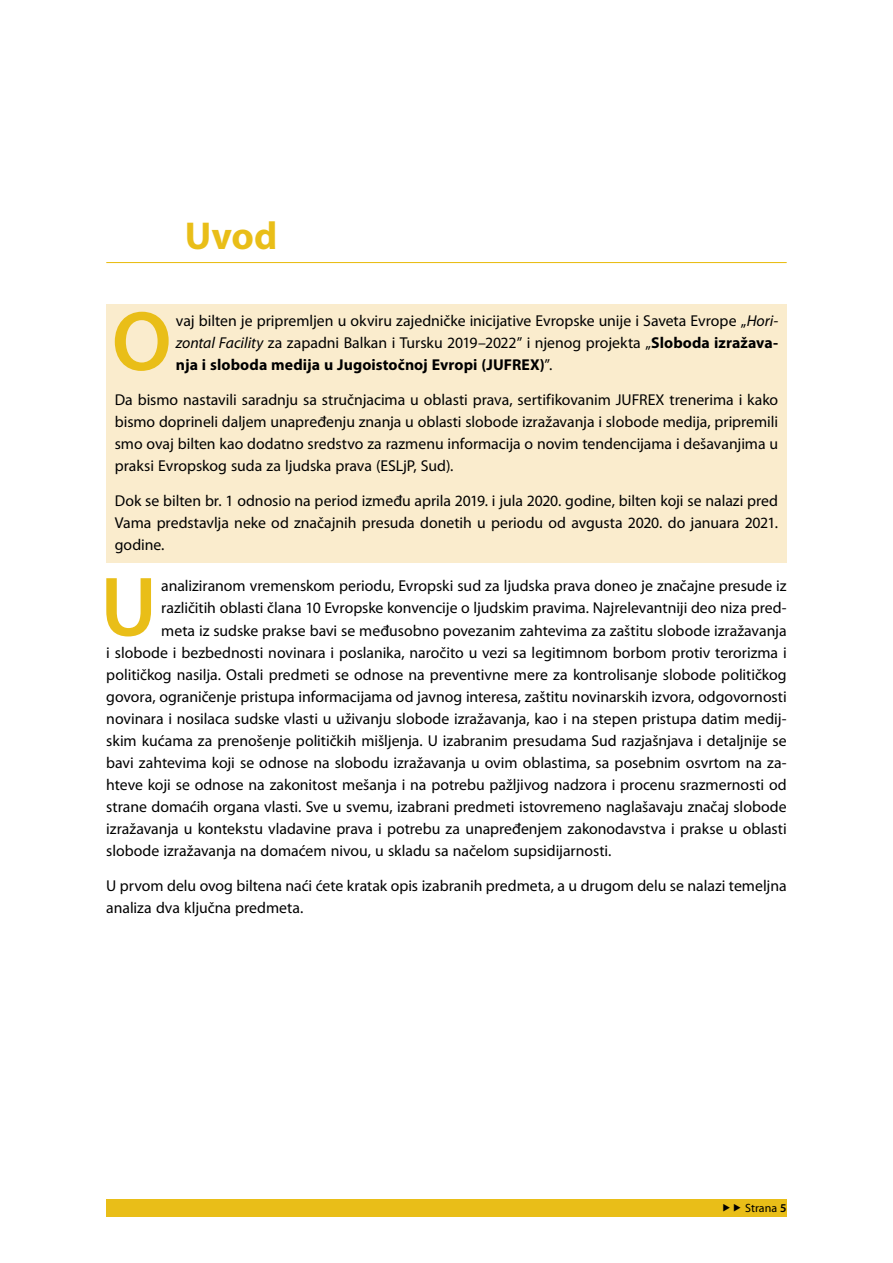
<style>
.page{position:relative;width:893px;height:1263px;background:#fff}
.page>*{position:absolute;margin:0;border:0;box-sizing:border-box;transform-origin:0 0}
.t1{font:600 85.05px "Myriad Pro";color:#e9be18}
.t2{font:700 39px "Myriad Pro";color:#e9be18}
.t3{font:15.75px/22px "Myriad Pro";letter-spacing:-.005em;color:#000;text-align:justify}
.t4{font:12px "Myriad Pro";color:#000}
.s1{font-style:italic}
.s2{font-weight:700}
.s3{font-weight:600}
</style>
<div class="page">
<div style="left:106px;top:1199px;width:681px;height:17px;background:#e9be18"></div>
<hr style="left:106px;top:262px;width:681px;height:1px;background:#e9be18">
<div style="left:106px;top:304px;width:681px;height:259px;background:#faeccd"></div>
<h2 class="t2" style="left:185px;top:211px;width:94px">Uvod</h2>
<h1 class="t1" style="left:112px;top:287px;width:55px">O</h1>
<p class="t3" style="left:176px;top:309px;width:604px">vaj bilten je pripremljen u okviru zajedničke inicijative Evropske unije i Saveta Evrope „<span class="s1">Hori&shy;zontal Facility</span> za zapadni Balkan i Tursku 2019–2022” i njenog projekta „<span class="s2">Sloboda izražava&shy;nja i sloboda medija u Jugoistočnoj Evropi (JUFREX)</span>”.</p>
<p class="t3" style="left:115px;top:388px;width:665px">Da bismo nastavili saradnju sa stručnjacima u oblasti prava, sertifikovanim JUFREX trenerima i kako bismo doprineli daljem unapređenju znanja u oblasti slobode izražavanja i slobode medija, pripremili smo ovaj bilten kao dodatno sredstvo za razmenu informacija o novim tendencijama i dešavanjima u praksi Evropskog suda za ljudska prava (ESLjP, Sud).</p>
<p class="t3" style="left:115px;top:489px;width:665px">Dok se bilten br. 1 odnosio na period između aprila 2019. i jula 2020. godine, bilten koji se nalazi pred Vama predstavlja neke od značajnih presuda donetih u periodu od avgusta 2020. do januara 2021. godine.</p>
<h1 class="t1" style="left:100px;top:553px;width:58px">U</h1>
<p class="t3" style="left:161px;top:575px;width:627px">analiziranom vremenskom periodu, Evropski sud za ljudska prava doneo je značajne presude iz</p>
<p class="t3" style="left:161px;top:597px;width:627px">različitih oblasti člana 10 Evropske konvencije o ljudskim pravima. Najrelevantniji deo niza pred-</p>
<p class="t3" style="left:161px;top:619px;width:627px">meta iz sudske prakse bavi se međusobno povezanim zahtevima za zaštitu slobode izražavanja</p>
<p class="t3" style="left:106px;top:641px;width:682px">i slobode i bezbednosti novinara i poslanika, naročito u vezi sa legitimnom borbom protiv terorizma i</p>
<p class="t3" style="left:106px;top:663px;width:682px">političkog nasilja. Ostali predmeti se odnose na preventivne mere za kontrolisanje slobode političkog</p>
<p class="t3" style="left:106px;top:685px;width:682px">govora, ograničenje pristupa informacijama od javnog interesa, zaštitu novinarskih izvora, odgovornosti</p>
<p class="t3" style="left:106px;top:707px;width:682px">novinara i nosilaca sudske vlasti u uživanju slobode izražavanja, kao i na stepen pristupa datim medij-</p>
<p class="t3" style="left:106px;top:729px;width:682px">skim kućama za prenošenje političkih mišljenja. U izabranim presudama Sud razjašnjava i detaljnije se</p>
<p class="t3" style="left:106px;top:751px;width:682px">bavi zahtevima koji se odnose na slobodu izražavanja u ovim oblastima, sa posebnim osvrtom na za-</p>
<p class="t3" style="left:106px;top:773px;width:682px">hteve koji se odnose na zakonitost mešanja i na potrebu pažljivog nadzora i procenu srazmernosti od</p>
<p class="t3" style="left:106px;top:795px;width:682px">strane domaćih organa vlasti. Sve u svemu, izabrani predmeti istovremeno naglašavaju značaj slobode</p>
<p class="t3" style="left:106px;top:817px;width:682px">izražavanja u kontekstu vladavine prava i potrebu za unapređenjem zakonodavstva i prakse u oblasti</p>
<p class="t3" style="left:106px;top:839px;width:507px">slobode izražavanja na domaćem nivou, u skladu sa načelom supsidijarnosti.</p>
<p class="t3" style="left:106px;top:874px;width:682px">U prvom delu ovog biltena naći ćete kratak opis izabranih predmeta, a u drugom delu se nalazi temeljna analiza dva ključna predmeta.</p>
<p class="t4" style="left:745px;top:1201px;width:43px">Strana <span class="s3">5</span></p>
</div>
